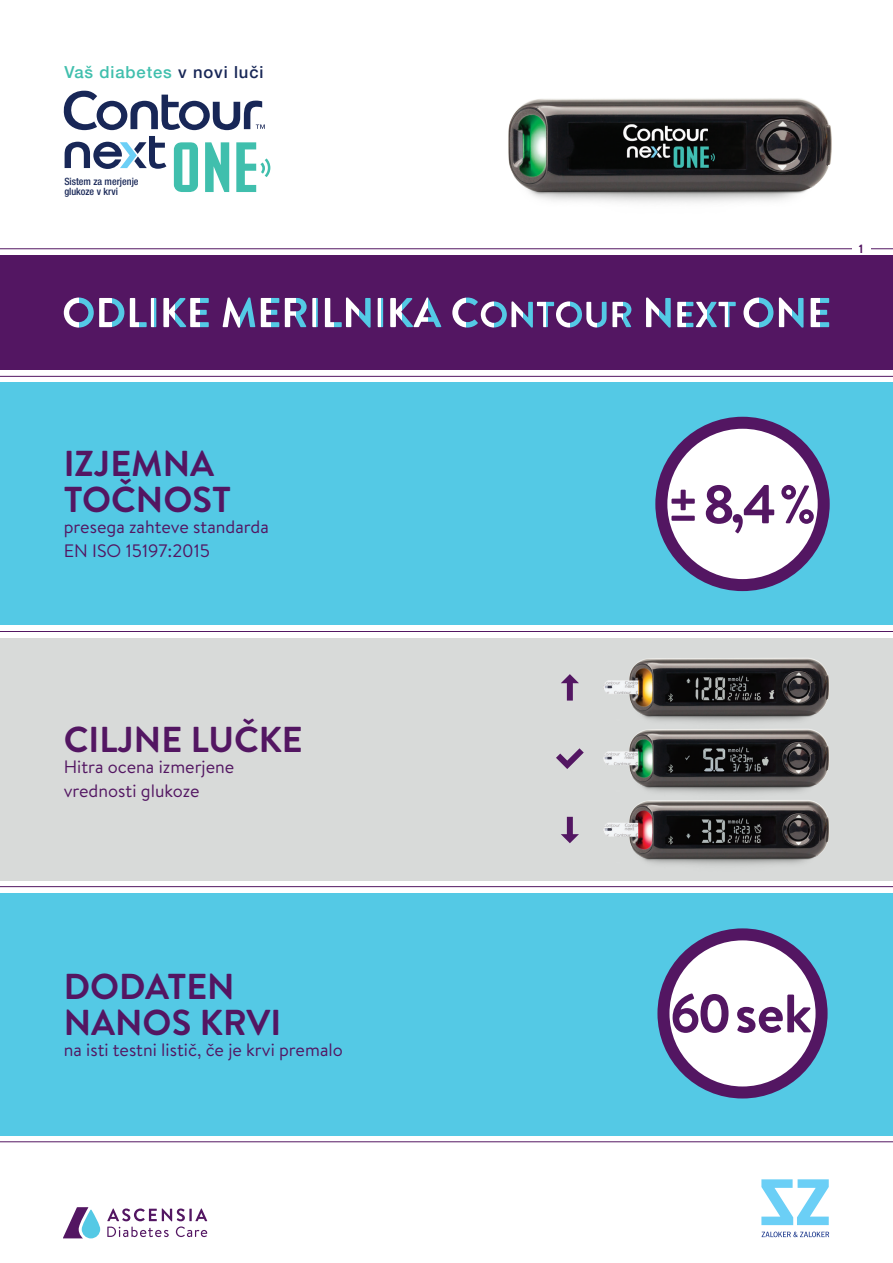
<style>
.page{position:relative;width:893px;height:1263px;background:#fff}
.page>*{position:absolute;margin:0;border:0;box-sizing:border-box;transform-origin:0 0}
.t1{font:700 54px "Brandon Text";color:#531662}
.t2{font:700 36px/36px "Brandon Text";color:#531662}
.t3{font:18px/24px "Brandon Text";color:#531662}
.t4{font:500 16.65px "Helvetica Neue";letter-spacing:.055em;color:#40bfad}
.t5{font:700 12px "Brandon Text";color:#531662}
.t6{font:500 condensed 10.05px/10.6px "Helvetica Neue LT Pro";color:#182757}
.s1{color:#182757}
</style>
<div class="page">
<svg style="left:65px;top:136px;width:101px;height:33px"></svg>
<svg style="left:174px;top:142px;width:24px;height:50px"></svg>
<svg style="left:205px;top:142px;width:24px;height:50px"></svg>
<svg style="left:236px;top:142px;width:34px;height:50px"></svg>
<svg style="left:64px;top:91px;width:201px;height:39px"></svg>
<img style="left:508px;top:98px;width:324px;height:105px">
<svg style="left:63px;top:1207px;width:37px;height:31px"></svg>
<svg style="left:107px;top:1208px;width:100px;height:29px"></svg>
<svg style="left:762px;top:1231px;width:67px;height:6px"></svg>
<svg style="left:761px;top:1179px;width:68px;height:46px"></svg>
<div style="left:0;top:893px;width:893px;height:242px;background:#54c9e5"></div>
<div style="left:0;top:638px;width:893px;height:242px;background:#d8dad9"></div>
<div style="left:0;top:383px;width:893px;height:242px;background:#54c9e5"></div>
<img style="left:604px;top:658px;width:225px;height:53px">
<img style="left:604px;top:806px;width:225px;height:59px">
<img style="left:604px;top:711px;width:225px;height:95px">
<div style="left:0;top:255px;width:893px;height:115px;background:#531662"></div>
<hr style="left:0;top:631px;width:893px;height:1px;background:#531662">
<hr style="left:0;top:886px;width:893px;height:1px;background:#531662">
<hr style="left:0;top:1141px;width:893px;height:1px;background:#531662">
<hr style="left:0;top:376px;width:893px;height:1px;background:#531662">
<div style="left:661px;top:423px;width:163px;height:162px;background:#fff;border-radius:50%"></div>
<div style="left:655px;top:417px;width:175px;height:174px;border:12px solid #531662;border-radius:50%"></div>
<div style="left:663px;top:934px;width:159px;height:158px;background:#fff;border-radius:50%"></div>
<div style="left:657px;top:928px;width:171px;height:170px;border:12px solid #531662;border-radius:50%"></div>
<svg style="left:64px;top:298px;width:60px;height:30px"></svg>
<svg style="left:130px;top:298px;width:26px;height:29px"></svg>
<svg style="left:163px;top:298px;width:46px;height:29px"></svg>
<svg style="left:223px;top:298px;width:32px;height:30px"></svg>
<svg style="left:261px;top:298px;width:18px;height:29px"></svg>
<svg style="left:285px;top:298px;width:33px;height:29px"></svg>
<svg style="left:325px;top:298px;width:46px;height:30px"></svg>
<svg style="left:378px;top:298px;width:5px;height:29px"></svg>
<svg style="left:390px;top:298px;width:51px;height:29px"></svg>
<svg style="left:452px;top:298px;width:179px;height:30px"></svg>
<svg style="left:646px;top:298px;width:25px;height:30px"></svg>
<svg style="left:677px;top:302px;width:59px;height:25px"></svg>
<svg style="left:743px;top:298px;width:30px;height:30px"></svg>
<svg style="left:779px;top:298px;width:24px;height:30px"></svg>
<svg style="left:811px;top:298px;width:18px;height:29px"></svg>
<hr style="left:0;top:248px;width:893px;height:1px;background:#531662">
<div style="left:852px;top:243px;width:18px;height:11px;background:#fff"></div>
<svg style="left:561px;top:817px;width:18px;height:26px"></svg>
<svg style="left:561px;top:674px;width:18px;height:26px"></svg>
<svg style="left:556px;top:748px;width:28px;height:21px"></svg>
<p class="t4" style="left:64px;top:59px;width:201px">Vaš diabetes <span class="s1">v novi luči</span></p>
<p class="t6" style="left:64px;top:176px;width:76px">Sistem za merjenje glukoze v krvi</p>
<h2 class="t2" style="left:64px;top:444px;width:169px">IZJEMNA<br>TOČNOST</h2>
<p class="t3" style="left:64px;top:514px;width:207px">presega zahteve standarda<br>EN ISO 15197:2015</p>
<h2 class="t2" style="left:64px;top:721px;width:240px">CILJNE LUČKE</h2>
<p class="t3" style="left:64px;top:754px;width:172px">Hitra ocena izmerjene vrednosti glukoze</p>
<h2 class="t2" style="left:64px;top:967px;width:219px">DODATEN<br>NANOS KRVI</h2>
<p class="t3" style="left:64px;top:1037px;width:281px">na isti testni listič, če je krvi premalo</p>
<p class="t5" style="left:859px;top:240px;width:6px">1</p>
<h1 class="t1" style="left:667px;top:467px;width:151px">± 8,4 %</h1>
<h1 class="t1" style="left:670px;top:976px;width:144px">60 sek</h1>
</div>
